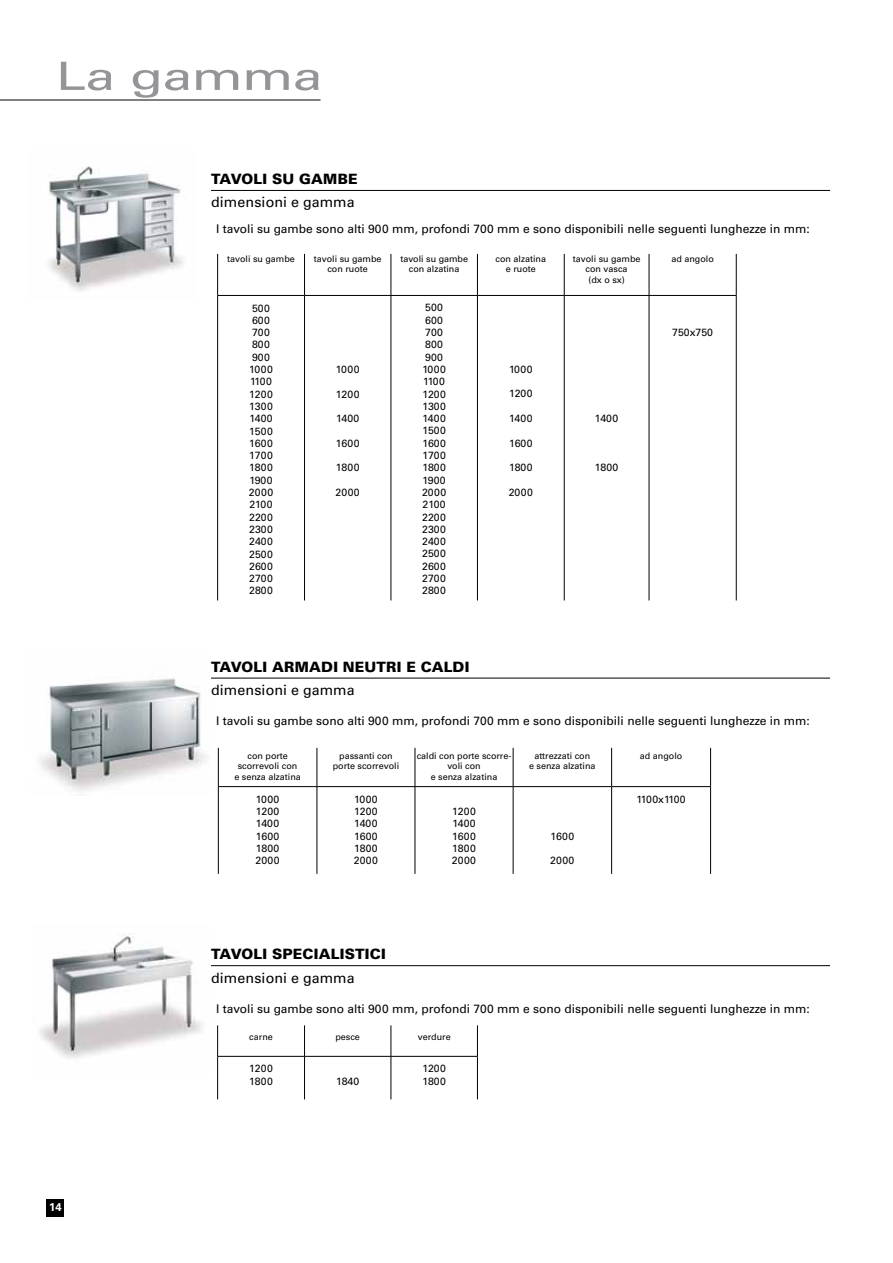
<style>
.page{position:relative;width:893px;height:1263px;background:#fff}
.page>*{position:absolute;margin:0;border:0;box-sizing:border-box;transform-origin:0 0}
.t1{font:39px "Univers LT Std";letter-spacing:-.02em;color:#939598;scale:1.4 1}
.t2{font:900 14.25px "Univers LT Std";letter-spacing:.015em;color:#000}
.t3{font:14.25px "Univers LT Std";letter-spacing:.005em;color:#000}
.t4{font:12px "Univers LT Std";color:#000}
.t5{font:700 11.25px "Univers LT Std";color:#fff}
.t6{font:10.5px/12.3px "Univers LT Std";color:#000}
.t7{font:10.5px "Univers LT Std";letter-spacing:-.025em;color:#000}
.t8{font:9px/10.8px "Univers LT Std";color:#000;text-align:center}
</style>
<div class="page">
<div style="left:47px;top:1199px;width:17px;height:17px;background:#000"></div>
<img style="left:48px;top:166px;width:136px;height:125px">
<img style="left:40px;top:934px;width:162px;height:124px">
<img style="left:39px;top:676px;width:168px;height:116px">
<hr style="left:217px;top:254px;width:1px;height:41px;background:#000">
<hr style="left:304px;top:254px;width:1px;height:41px;background:#000">
<hr style="left:391px;top:254px;width:1px;height:41px;background:#000">
<hr style="left:477px;top:254px;width:1px;height:41px;background:#000">
<hr style="left:564px;top:254px;width:1px;height:41px;background:#000">
<hr style="left:649px;top:254px;width:1px;height:41px;background:#000">
<hr style="left:736px;top:254px;width:1px;height:41px;background:#000">
<hr style="left:217px;top:295px;width:88px;height:1px;background:#000">
<hr style="left:217px;top:296px;width:1px;height:304px;background:#000">
<hr style="left:305px;top:295px;width:86px;height:1px;background:#000">
<hr style="left:304px;top:296px;width:1px;height:304px;background:#000">
<hr style="left:391px;top:295px;width:86px;height:1px;background:#000">
<hr style="left:391px;top:296px;width:1px;height:304px;background:#000">
<hr style="left:477px;top:295px;width:87px;height:1px;background:#000">
<hr style="left:477px;top:296px;width:1px;height:304px;background:#000">
<hr style="left:564px;top:295px;width:85px;height:1px;background:#000">
<hr style="left:564px;top:296px;width:1px;height:304px;background:#000">
<hr style="left:649px;top:295px;width:87px;height:1px;background:#000">
<hr style="left:649px;top:296px;width:1px;height:304px;background:#000">
<hr style="left:736px;top:296px;width:1px;height:304px;background:#000">
<hr style="left:218px;top:748px;width:1px;height:38px;background:#000">
<hr style="left:317px;top:748px;width:1px;height:38px;background:#000">
<hr style="left:415px;top:748px;width:1px;height:38px;background:#000">
<hr style="left:513px;top:748px;width:1px;height:38px;background:#000">
<hr style="left:611px;top:748px;width:1px;height:38px;background:#000">
<hr style="left:710px;top:748px;width:1px;height:38px;background:#000">
<hr style="left:218px;top:786px;width:99px;height:1px;background:#000">
<hr style="left:218px;top:787px;width:1px;height:87px;background:#000">
<hr style="left:317px;top:786px;width:98px;height:1px;background:#000">
<hr style="left:317px;top:787px;width:1px;height:87px;background:#000">
<hr style="left:415px;top:786px;width:98px;height:1px;background:#000">
<hr style="left:415px;top:787px;width:1px;height:87px;background:#000">
<hr style="left:513px;top:786px;width:99px;height:1px;background:#000">
<hr style="left:513px;top:787px;width:1px;height:87px;background:#000">
<hr style="left:612px;top:786px;width:99px;height:1px;background:#000">
<hr style="left:611px;top:787px;width:1px;height:87px;background:#000">
<hr style="left:710px;top:787px;width:1px;height:87px;background:#000">
<hr style="left:0;top:100px;width:320px;height:1px;background:#000">
<hr style="left:211px;top:190px;width:619px;height:1px;background:#000">
<hr style="left:211px;top:678px;width:619px;height:1px;background:#000">
<hr style="left:211px;top:965px;width:619px;height:1px;background:#000">
<hr style="left:217px;top:1025px;width:1px;height:31px;background:#000">
<hr style="left:304px;top:1025px;width:1px;height:31px;background:#000">
<hr style="left:391px;top:1025px;width:1px;height:31px;background:#000">
<hr style="left:477px;top:1025px;width:1px;height:31px;background:#000">
<hr style="left:217px;top:1056px;width:88px;height:1px;background:#000">
<hr style="left:217px;top:1056px;width:1px;height:43px;background:#000">
<hr style="left:305px;top:1056px;width:86px;height:1px;background:#000">
<hr style="left:304px;top:1056px;width:1px;height:43px;background:#000">
<hr style="left:391px;top:1056px;width:87px;height:1px;background:#000">
<hr style="left:391px;top:1056px;width:1px;height:43px;background:#000">
<hr style="left:477px;top:1056px;width:1px;height:43px;background:#000">
<h1 class="t1" style="left:56px;top:53px;width:192px">La gamma</h1>
<h2 class="t2" style="left:211px;top:170px;width:148px">TAVOLI SU GAMBE</h2>
<h2 class="t3" style="left:211px;top:194px;width:145px">dimensioni e gamma</h2>
<p class="t4" style="left:216px;top:222px;width:595px">I tavoli su gambe sono alti 900 mm, profondi 700 mm e sono disponibili nelle seguenti lunghezze in mm:</p>
<p class="t8" style="left:227px;top:253px;width:69px">tavoli su gambe</p>
<p class="t8" style="left:314px;top:253px;width:69px">tavoli su gambe con ruote</p>
<p class="t8" style="left:400px;top:253px;width:69px">tavoli su gambe con alzatina</p>
<p class="t8" style="left:496px;top:253px;width:52px">con alzatina e ruote</p>
<p class="t8" style="left:573px;top:253px;width:69px">tavoli su gambe con vasca<br>(dx o sx)</p>
<p class="t8" style="left:671px;top:253px;width:44px">ad angolo</p>
<p class="t6" style="left:249px;top:302px;width:26px">500<br>600<br>700<br>800<br>900<br>1000<br>1100<br>1200<br>1300<br>1400<br>1500<br>1600<br>1700<br>1800<br>1900<br>2000<br>2100<br>2200<br>2300<br>2400<br>2500<br>2600<br>2700<br>2800</p>
<p class="t6" style="left:422px;top:302px;width:26px">500<br>600<br>700<br>800<br>900<br>1000<br>1100<br>1200<br>1300<br>1400<br>1500<br>1600<br>1700<br>1800<br>1900<br>2000<br>2100<br>2200<br>2300<br>2400<br>2500<br>2600<br>2700<br>2800</p>
<p class="t6" style="left:672px;top:326px;width:42px">750x750</p>
<p class="t6" style="left:509px;top:363px;width:25px">1000</p>
<p class="t6" style="left:509px;top:388px;width:25px">1200</p>
<p class="t6" style="left:509px;top:412px;width:25px">1400</p>
<p class="t6" style="left:509px;top:437px;width:25px">1600</p>
<p class="t6" style="left:509px;top:461px;width:25px">1800</p>
<p class="t6" style="left:509px;top:486px;width:26px">2000</p>
<p class="t6" style="left:336px;top:363px;width:25px">1000</p>
<p class="t6" style="left:336px;top:388px;width:25px">1200</p>
<p class="t6" style="left:336px;top:412px;width:25px">1400</p>
<p class="t6" style="left:336px;top:437px;width:25px">1600</p>
<p class="t6" style="left:336px;top:462px;width:25px">1800</p>
<p class="t6" style="left:336px;top:486px;width:26px">2000</p>
<p class="t6" style="left:595px;top:412px;width:25px">1400</p>
<p class="t6" style="left:595px;top:461px;width:25px">1800</p>
<h2 class="t2" style="left:211px;top:658px;width:260px">TAVOLI ARMADI NEUTRI E CALDI</h2>
<h2 class="t3" style="left:211px;top:681px;width:145px">dimensioni e gamma</h2>
<p class="t4" style="left:216px;top:714px;width:595px">I tavoli su gambe sono alti 900 mm, profondi 700 mm e sono disponibili nelle seguenti lunghezze in mm:</p>
<p class="t8" style="left:234px;top:750px;width:68px">con porte scorrevoli con e senza alzatina</p>
<p class="t8" style="left:333px;top:750px;width:68px">passanti con porte scorrevoli</p>
<p class="t8" style="left:417px;top:750px;width:96px">caldi con porte scorre&shy;voli con<br>e senza alzatina</p>
<p class="t8" style="left:529px;top:750px;width:68px">attrezzati con<br>e senza alzatina</p>
<p class="t8" style="left:640px;top:750px;width:44px">ad angolo</p>
<p class="t6" style="left:256px;top:793px;width:26px;text-align:justify">1000<br>1200<br>1400<br>1600<br>1800<br>2000</p>
<p class="t6" style="left:354px;top:793px;width:26px;text-align:justify">1000<br>1200<br>1400<br>1600<br>1800<br>2000</p>
<p class="t7" style="left:636px;top:793px;width:51px">1100x1100</p>
<p class="t6" style="left:452px;top:805px;width:26px;text-align:justify">1200<br>1400<br>1600<br>1800<br>2000</p>
<p class="t6" style="left:551px;top:830px;width:25px">1600</p>
<p class="t6" style="left:550px;top:854px;width:26px">2000</p>
<p class="t5" style="left:49px;top:1200px;width:14px">14</p>
<h2 class="t2" style="left:211px;top:945px;width:176px">TAVOLI SPECIALISTICI</h2>
<h2 class="t3" style="left:211px;top:969px;width:145px">dimensioni e gamma</h2>
<p class="t4" style="left:216px;top:1001px;width:595px">I tavoli su gambe sono alti 900 mm, profondi 700 mm e sono disponibili nelle seguenti lunghezze in mm:</p>
<p class="t8" style="left:249px;top:1032px;width:25px">carne</p>
<p class="t8" style="left:335px;top:1032px;width:26px">pesce</p>
<p class="t8" style="left:418px;top:1032px;width:35px">verdure</p>
<p class="t6" style="left:249px;top:1063px;width:25px">1200<br>1800</p>
<p class="t6" style="left:422px;top:1063px;width:25px">1200<br>1800</p>
<p class="t6" style="left:336px;top:1075px;width:25px">1840</p>
</div>
